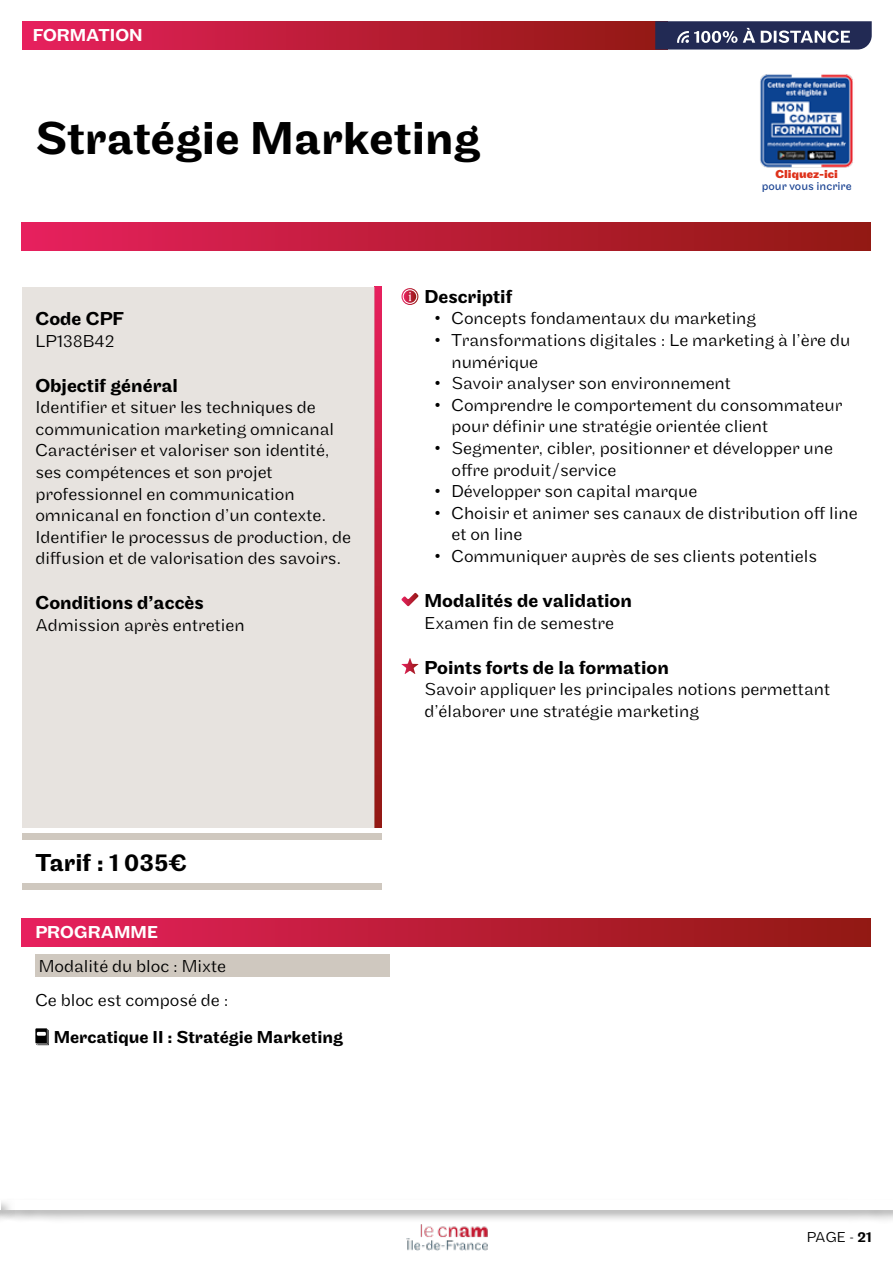
<style>
.page{position:relative;width:893px;height:1263px;background:#fff}
.page>*{position:absolute;margin:0;border:0;box-sizing:border-box;transform-origin:0 0}
.t1{font:500 48px "Maple";color:#000}
.t2{font:500 25.5px "Maple";color:#000}
.t3{font:500 19.5px "Maple";color:#000}
.t4{font:300 18px/21.6px "Maple";color:#000}
.t5{font:500 18px "Maple";color:#000}
.t6{font:500 18px "Maple";color:#fff}
.t7{font:300 15px "Maple";color:#000}
.t8{font:12px "Maple";color:#1d4593}
.t9{font:700 12px "Maple";color:#de321b}
.s1{font-weight:500}
</style>
<div class="page">
<div style="left:0;top:1198px;width:893px;height:26px;background:#000;opacity:.32"></div>
<div style="left:1px;top:1200px;width:891px;height:9px;background:#fff"></div>
<div style="left:0;top:1198px;width:15px;height:26px;background:#000;opacity:.32"></div>
<img style="left:406px;top:1224px;width:81px;height:26px">
<div style="left:21px;top:222px;width:849px;height:28px;background:linear-gradient(to right,#e6215d,#911911)"></div>
<div style="left:22px;top:21px;width:646px;height:29px;background:linear-gradient(to right,#e6215d,#911911)"></div>
<div style="left:22px;top:833px;width:359px;height:7px;background:#cfc8bf"></div>
<div style="left:22px;top:883px;width:359px;height:6px;background:#cfc8bf"></div>
<svg style="left:374px;top:287px;width:8px;height:540px;background:#bc273f"></svg>
<div style="left:22px;top:287px;width:352px;height:540px;background:#e7e3df"></div>
<svg style="left:655px;top:21px;width:217px;height:29px;background:#484f71"></svg>
<svg style="left:401px;top:658px;width:18px;height:16px"></svg>
<svg style="left:401px;top:593px;width:18px;height:13px"></svg>
<svg style="left:401px;top:288px;width:17px;height:17px"></svg>
<div style="left:35px;top:954px;width:355px;height:23px;background:#cfc8bf"></div>
<div style="left:21px;top:918px;width:849px;height:28px;background:linear-gradient(to right,#e6215d,#911911)"></div>
<svg style="left:35px;top:1028px;width:14px;height:17px"></svg>
<img style="left:760px;top:74px;width:93px;height:94px">
<p class="t6" style="left:33px;top:25px;width:111px">FORMATION</p>
<h1 class="t1" style="left:35px;top:110px;width:446px">Stratégie Marketing</h1>
<p class="t9" style="left:775px;top:167px;width:64px">Cliquez-ici</p>
<p class="t8" style="left:762px;top:179px;width:91px">pour vous incrire</p>
<p class="t3" style="left:35px;top:307px;width:90px">Code CPF</p>
<p class="t4" style="left:35px;top:330px;width:81px">LP138B42</p>
<p class="t3" style="left:35px;top:374px;width:144px">Objectif général</p>
<p class="t4" style="left:35px;top:396px;width:317px">Identifier et situer les techniques de communication marketing omnicanal Caractériser et valoriser son identité, ses compétences et son projet professionnel en communication omnicanal en fonction d’un contexte.<br>Identifier le processus de production, de diffusion et de valorisation des savoirs.</p>
<p class="t3" style="left:35px;top:592px;width:170px">Conditions d’accès</p>
<p class="t4" style="left:35px;top:614px;width:211px">Admission après entretien</p>
<h2 class="t2" style="left:35px;top:848px;width:153px">Tarif : 1 035€</h2>
<p class="t6" style="left:35px;top:922px;width:124px">PROGRAMME</p>
<p class="t4" style="left:39px;top:956px;width:189px">Modalité du bloc : Mixte</p>
<p class="t4" style="left:35px;top:989px;width:195px">Ce bloc est composé de :</p>
<p class="t5" style="left:54px;top:1027px;width:291px">Mercatique II : Stratégie Marketing</p>
<p class="t3" style="left:424px;top:285px;width:89px">Descriptif</p>
<p class="t4" style="left:434px;top:308px;width:323px">• Concepts fondamentaux du marketing</p>
<p class="t4" style="left:451px;top:329px;width:400px;text-indent:-17px">• Transformations digitales : Le marketing à l’ère du numérique</p>
<p class="t4" style="left:434px;top:372px;width:298px">• Savoir analyser son environnement</p>
<p class="t4" style="left:451px;top:394px;width:392px;text-indent:-17px">• Comprendre le comportement du consommateur pour définir une stratégie orientée client</p>
<p class="t4" style="left:451px;top:437px;width:383px;text-indent:-17px">• Segmenter, cibler, positionner et développer une offre produit/service</p>
<p class="t4" style="left:434px;top:480px;width:264px">• Développer son capital marque</p>
<p class="t4" style="left:451px;top:502px;width:408px;text-indent:-17px">• Choisir et animer ses canaux de distribution off line et on line</p>
<p class="t4" style="left:434px;top:545px;width:384px">• Communiquer auprès de ses clients potentiels</p>
<p class="t3" style="left:424px;top:589px;width:209px">Modalités de validation</p>
<p class="t4" style="left:424px;top:612px;width:191px">Examen fin de semestre</p>
<p class="t3" style="left:424px;top:656px;width:246px">Points forts de la formation</p>
<p class="t4" style="left:424px;top:678px;width:407px">Savoir appliquer les principales notions permettant d’élaborer une stratégie marketing</p>
<p class="t7" style="left:807px;top:1229px;width:67px">PAGE - <span class="s1">21</span></p>
</div>
